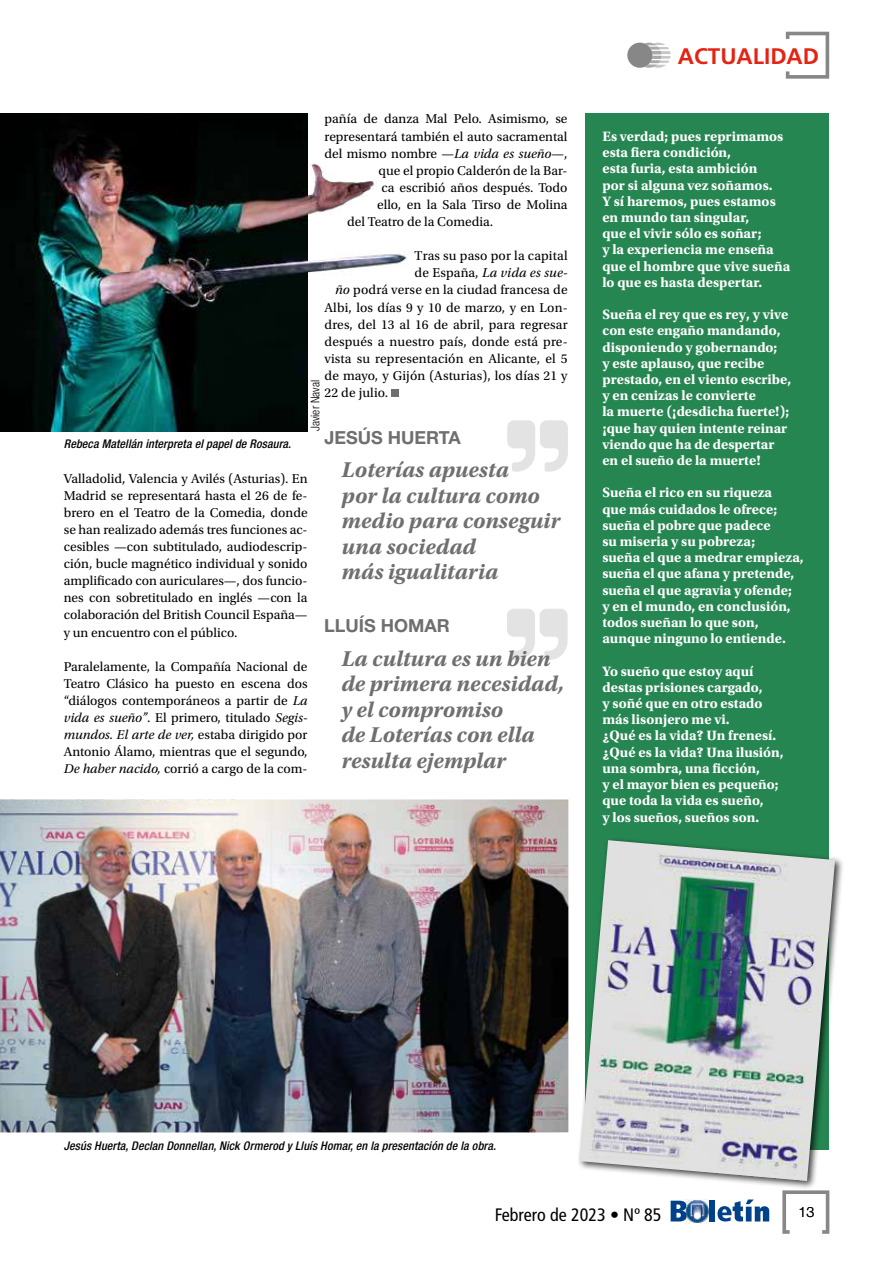
<style>
.page{position:relative;width:893px;height:1263px;background:#fff}
.page>*{position:absolute;margin:0;border:0;box-sizing:border-box;transform-origin:0 0}
.t1{font:italic 700 22.5px/25.5px "Utopia Std";color:#706f6f}
.t2{font:700 22.5px "Frutiger LT Std";color:#e42313}
.t3{font:700 18px "Helvetica Neue LT Std";color:#706f6f}
.t4{font:condensed 18px "Frutiger LT Std";color:#000}
.t5{font:700 14.25px/16.2px "Utopia Std";color:#fff}
.t6{font:300 14.25px "Helvetica Neue LT Std";color:#000}
.t7{font:13.5px/17.1px "Utopia Std";color:#000;text-align:justify}
.t8{font:italic 13.5px "Utopia Std";letter-spacing:.01em;color:#000}
.t9{font:italic 500 condensed 12px "Helvetica Neue LT Std";letter-spacing:.01em;color:#000}
.t10{font:300 condensed 12px "Helvetica Neue LT Std";color:#000}
.s1{font-style:italic}
.s2{font-style:normal}
</style>
<div class="page">
<svg style="left:786px;top:32px;width:43px;height:47px"></svg>
<svg style="left:644px;top:43px;width:26px;height:25px"></svg>
<div style="left:627px;top:43px;width:25px;height:25px;background:#878787;border-radius:50%"></div>
<img style="left:0;top:799px;width:568px;height:333px">
<div style="left:585px;top:114px;width:244px;height:1035px;background:#268651"></div>
<div style="left:577px;top:837px;width:267px;height:353px;background:#000;opacity:.75"></div>
<img style="left:580px;top:840px;width:255px;height:341px">
<img style="left:308px;top:163px;width:99px;height:110px">
<div style="left:391px;top:389px;width:8px;height:8px;background:#706f6f"></div>
<svg style="left:507px;top:420px;width:61px;height:52px"></svg>
<svg style="left:507px;top:609px;width:61px;height:51px"></svg>
<img style="left:0;top:114px;width:308px;height:317px">
<svg style="left:782px;top:1190px;width:47px;height:44px"></svg>
<svg style="left:671px;top:1201px;width:15px;height:20px"></svg>
<div style="left:709px;top:1200px;width:6px;height:21px;background:#004289"></div>
<svg style="left:717px;top:1199px;width:52px;height:22px"></svg>
<img style="left:686px;top:1199px;width:23px;height:24px">
<p class="t9" style="left:64px;top:437px;width:229px">Rebeca Matellán interpreta el papel de Rosaura.</p>
<p class="t7" style="left:325px;top:111px;width:244px">pañía de danza Mal Pelo. Asimismo, se</p>
<p class="t7" style="left:325px;top:128px;width:244px">representará también el auto sacramental</p>
<p class="t7" style="left:325px;top:145px;width:245px">del mismo nombre —<span class="s1">La vida es sueño</span>—,</p>
<p class="t7" style="left:379px;top:162px;width:191px">que el propio Calderón de la Bar-</p>
<p class="t7" style="left:382px;top:179px;width:188px">ca escribió años después. Todo</p>
<p class="t7" style="left:377px;top:196px;width:192px">ello, en la Sala Tirso de Molina</p>
<p class="t7" style="left:347px;top:213px;width:147px">del Teatro de la Comedia.</p>
<p class="t7" style="left:415px;top:248px;width:155px">Tras su paso por la capital</p>
<p class="t8" style="left:415px;top:266px;width:154px"><span class="s2">de España,</span> La vida es sue-</p>
<p class="t7" style="left:335px;top:282px;width:234px"><span class="s1">ño</span> podrá verse en la ciudad francesa de</p>
<p class="t7" style="left:325px;top:299px;width:245px">Albi, los días 9 y 10 de marzo, y en Lon-</p>
<p class="t7" style="left:325px;top:316px;width:245px">dres, del 13 al 16 de abril, para regresar</p>
<p class="t7" style="left:325px;top:333px;width:245px">después a nuestro país, donde está pre-</p>
<p class="t7" style="left:325px;top:350px;width:245px">vista su representación en Alicante, el 5</p>
<p class="t7" style="left:325px;top:367px;width:244px">de mayo, y Gijón (Asturias), los días 21 y</p>
<p class="t7" style="left:325px;top:384px;width:65px">22 de julio.</p>
<p class="t10" style="left:308px;top:431px;width:53px;rotate:-90deg">Javier Naval</p>
<h2 class="t3" style="left:325px;top:426px;width:138px">JESÚS HUERTA</h2>
<p class="t7" style="left:64px;top:470px;width:245px">Valladolid, Valencia y Avilés (Asturias). En Madrid se representará hasta el 26 de fe&shy;brero en el Teatro de la Comedia, donde se han realizado además tres funciones ac&shy;cesibles —con subtitulado, audiodescrip&shy;ción, bucle magnético individual y sonido amplificado con auriculares—, dos funcio&shy;nes con sobretitulado en inglés —con la colaboración del British Council España— y un encuentro con el público.</p>
<p class="t7" style="left:64px;top:658px;width:245px">Paralelamente, la Compañía Nacional de Teatro Clásico ha puesto en escena dos “diálogos contemporáneos a partir de <span class="s1">La vida es sueño”</span>. El primero, titulado <span class="s1">Segis&shy;mundos. El arte de ver,</span> estaba dirigido por Antonio Álamo, mientras que el segundo, <span class="s1">De haber nacido,</span> corrió a cargo de la com-</p>
<h1 class="t1" style="left:342px;top:457px;width:220px">Loterías apuesta<br>por la cultura como medio para conseguir una sociedad<br>más igualitaria</h1>
<h2 class="t3" style="left:324px;top:615px;width:127px">LLUÍS HOMAR</h2>
<h1 class="t1" style="left:341px;top:646px;width:224px">La cultura es un bien de primera necesidad, y el compromiso<br>de Loterías con ella resulta ejemplar</h1>
<h1 class="t2" style="left:678px;top:43px;width:143px">ACTUALIDAD</h1>
<p class="t5" style="left:602px;top:128px;width:189px">Es verdad; pues reprimamos esta fiera condición,<br>esta furia, esta ambición<br>por si alguna vez soñamos.<br>Y sí haremos, pues estamos en mundo tan singular,<br>que el vivir sólo es soñar;<br>y la experiencia me enseña que el hombre que vive sueña lo que es hasta despertar.</p>
<p class="t5" style="left:602px;top:306px;width:190px">Sueña el rey que es rey, y vive con este engaño mandando, disponiendo y gobernando;<br>y este aplauso, que recibe prestado, en el viento escribe, y en cenizas le convierte<br>la muerte (¡desdicha fuerte!); ¡que hay quien intente reinar viendo que ha de despertar en el sueño de la muerte!</p>
<p class="t5" style="left:602px;top:485px;width:203px">Sueña el rico en su riqueza<br>que más cuidados le ofrece; sueña el pobre que padece<br>su miseria y su pobreza;<br>sueña el que a medrar empieza, sueña el que afana y pretende, sueña el que agravia y ofende;<br>y en el mundo, en conclusión, todos sueñan lo que son, aunque ninguno lo entiende.</p>
<p class="t5" style="left:602px;top:663px;width:183px">Yo sueño que estoy aquí destas prisiones cargado,<br>y soñé que en otro estado más lisonjero me vi.<br>¿Qué es la vida? Un frenesí. ¿Qué es la vida? Una ilusión, una sombra, una ficción,<br>y el mayor bien es pequeño; que toda la vida es sueño,<br>y los sueños, sueños son.</p>
<p class="t9" style="left:64px;top:1138px;width:434px">Jesús Huerta, Declan Donnellan, Nick Ormerod y Lluís Homar, en la presentación de la obra.</p>
<h2 class="t4" style="left:495px;top:1204px;width:168px">Febrero de 2023 • Nº 85</h2>
<p class="t6" style="left:798px;top:1203px;width:17px">13</p>
</div>
